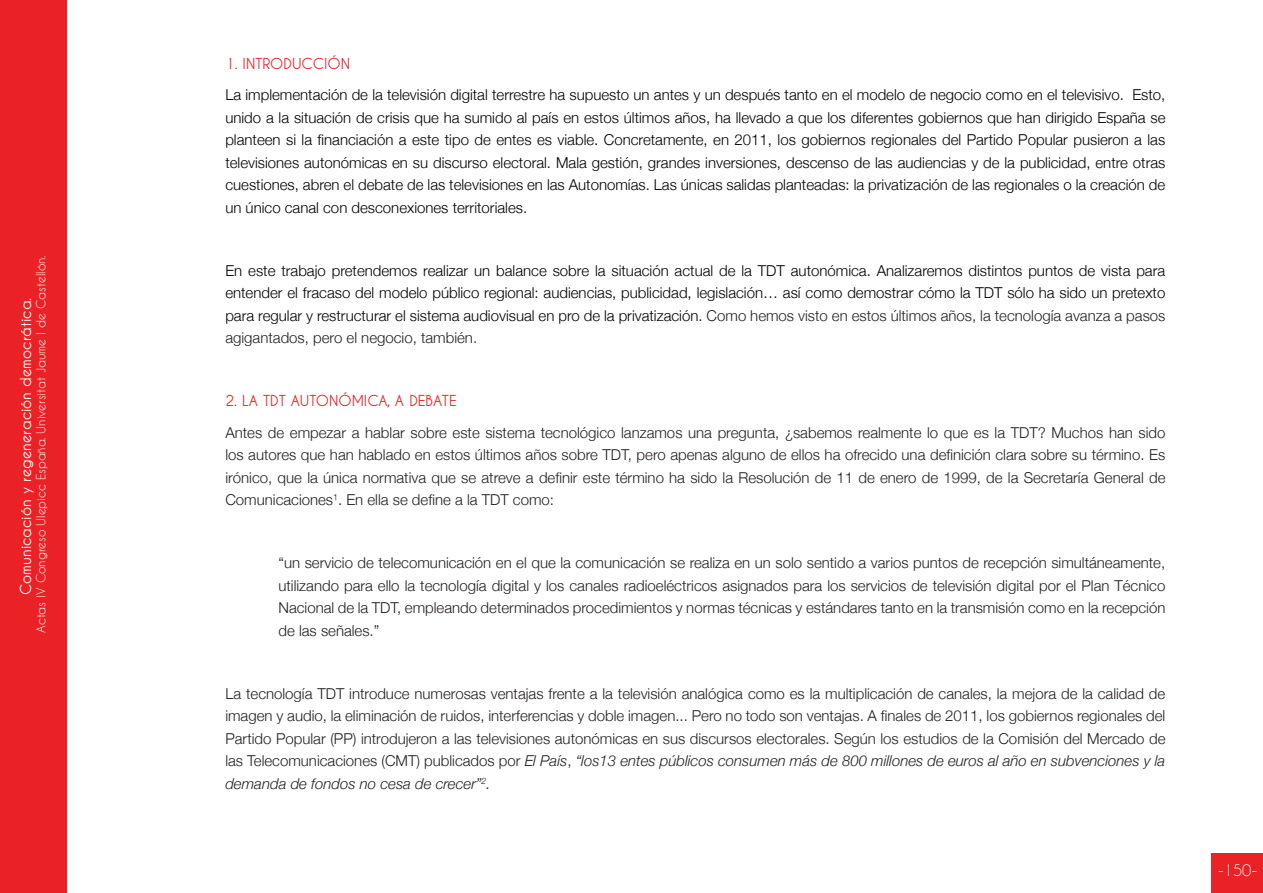
<style>
.page{position:relative;width:1263px;height:893px;background:#fff}
.page>*{position:absolute;margin:0;border:0;box-sizing:border-box;transform-origin:0 0}
.t1{font:300 15px/22.5px "Helvetica Neue";color:#231f20;text-align:justify}
.t2{font:300 15px/22.5px "Helvetica Neue";color:#000;text-align:justify}
.t3{font:700 15px "Caviar Dreams";color:#fff}
.t4{font:700 15px "Caviar Dreams";color:#eb2225}
.t5{font:15px "Caviar Dreams";color:#fff}
.t6{font:12px "Caviar Dreams";color:#fff}
.s1{font-family:"Caviar Dreams";font-weight:700;color:#eb2225}
.s2{color:#231f20}
.s3{font-style:italic}
</style>
<div class="page">
<div style="left:0;top:0;width:67px;height:893px;background:#eb2225"></div>
<div style="left:1212px;top:853px;width:51px;height:40px;background:#eb2225"></div>
<p class="t6" style="left:34px;top:633px;width:379px;rotate:-90deg">Actas IV Congreso Ulepicc España. Universitat Jaume I de Castellón.</p>
<p class="t3" style="left:17px;top:595px;width:299px;rotate:-90deg">COMUNICACIÓN Y REGENERACIÓN DEMOCRÁTICA.</p>
<p class="t2" style="left:225px;top:47px;width:941px;line-height:31.5px"><span class="s1">1. INTRODUCCIÓN<br></span>La implementación de la televisión digital terrestre ha supuesto un antes y un después tanto en el modelo de negocio como en el televisivo. Esto,</p>
<p class="t2" style="left:225px;top:106px;width:942px">unido a la situación de crisis que ha sumido al país en estos últimos años, ha llevado a que los diferentes gobiernos que han dirigido España se planteen si la financiación a este tipo de entes es viable. Concretamente, en 2011, los gobiernos regionales del Partido Popular pusieron a las televisiones autonómicas en su discurso electoral. Mala gestión, grandes inversiones, descenso de las audiencias y de la publicidad, entre otras cuestiones, abren el debate de las televisiones en las Autonomías. Las únicas salidas planteadas: la privatización de las regionales o la creación de un único canal con desconexiones territoriales.</p>
<p class="t2" style="left:225px;top:259px;width:941px">En este trabajo pretendemos realizar un balance sobre la situación actual de la TDT autonómica. Analizaremos distintos puntos de vista para entender el fracaso del modelo público regional: audiencias, publicidad, legislación… así como demostrar cómo la TDT sólo ha sido un pretexto para regular y restructurar el sistema audiovisual en pro de la privatización. <span class="s2">Como hemos visto en estos últimos años, la tecnología avanza a pasos agigantados, pero el negocio, también.</span></p>
<p class="t4" style="left:225px;top:392px;width:86px">2. LA TDT AUTONÓ</p>
<p class="t1" style="left:225px;top:385px;width:941px;line-height:31.5px;text-indent:126px"><span class="s1">MICA, A DEBATE<br></span>Antes de empezar a hablar sobre este sistema tecnológico lanzamos una pregunta, ¿sabemos realmente lo que es la TDT? Muchos han sido</p>
<p class="t1" style="left:225px;top:443px;width:941px">los autores que han hablado en estos últimos años sobre TDT, pero apenas alguno de ellos ha ofrecido una definición clara sobre su término. Es irónico, que la única normativa que se atreve a definir este término ha sido la Resolución de 11 de enero de 1999, de la Secretaría General de Comunicaciones<sup>1</sup>. En ella se define a la TDT como:</p>
<p class="t1" style="left:278px;top:551px;width:888px">“un servicio de telecomunicación en el que la comunicación se realiza en un solo sentido a varios puntos de recepción simultáneamente, utilizando para ello la tecnología digital y los canales radioeléctricos asignados para los servicios de televisión digital por el Plan Técnico Nacional de la TDT, empleando determinados procedimientos y normas técnicas y estándares tanto en la transmisión como en la recepción de las señales.”</p>
<p class="t1" style="left:225px;top:682px;width:941px">La tecnología TDT introduce numerosas ventajas frente a la televisión analógica como es la multiplicación de canales, la mejora de la calidad de imagen y audio, la eliminación de ruidos, interferencias y doble imagen... Pero no todo son ventajas. A finales de 2011, los gobiernos regionales del Partido Popular (PP) introdujeron a las televisiones autonómicas en sus discursos electorales. Según los estudios de la Comisión del Mercado de las Telecomunicaciones (CMT) publicados por <span class="s3">El País</span>, <span class="s3">“los13 entes públicos consumen más de 800 millones de euros al año en subvenciones y la demanda de fondos no cesa de crecer”</span><sup>2</sup><span class="s3">.</span></p>
<p class="t5" style="left:1218px;top:862px;width:41px">-150-</p>
</div>
